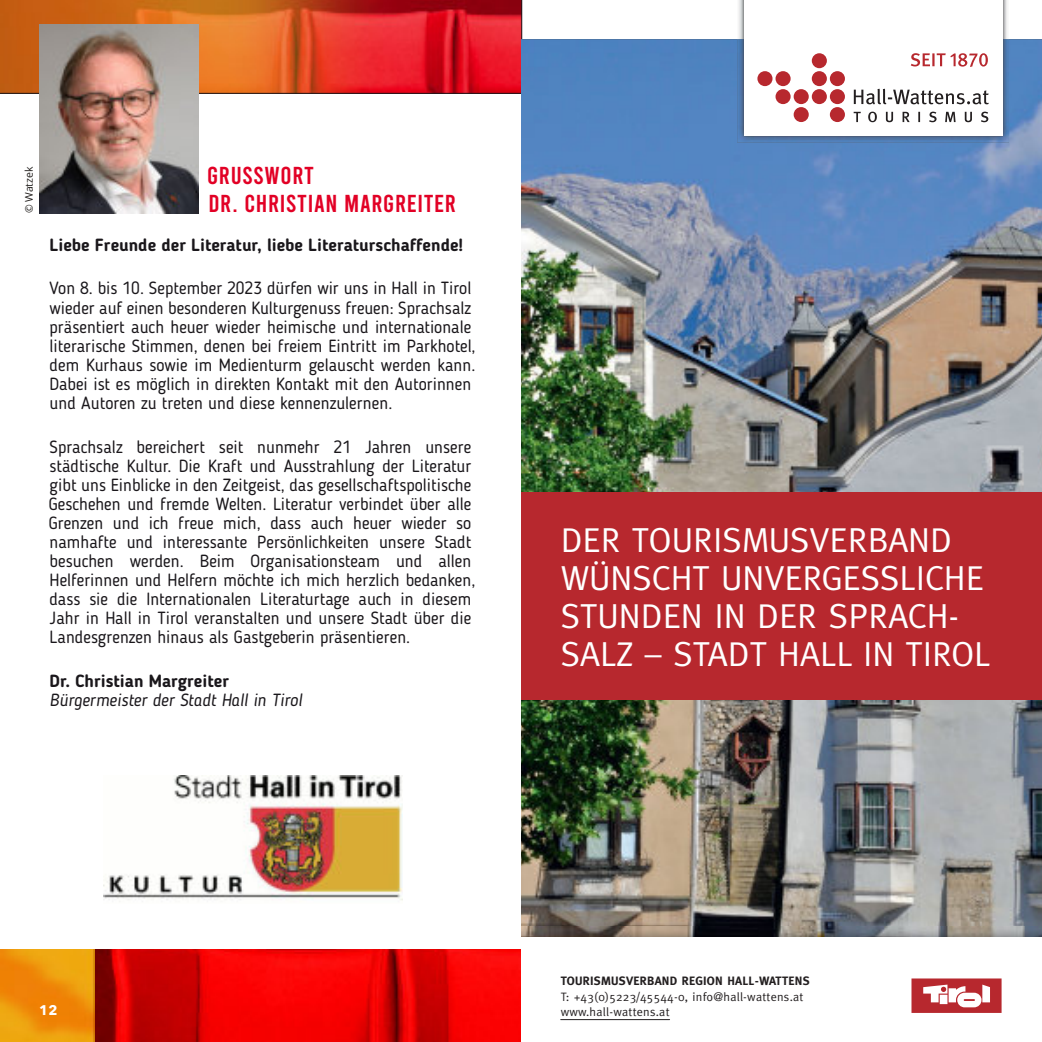
<style>
.page{position:relative;width:1042px;height:1042px;background:#fff}
.page>*{position:absolute;margin:0;border:0;box-sizing:border-box;transform-origin:0 0}
.t1{font:34.65px/38.1px "Meta";color:#fff}
.t2{font:24.5px/28px "Bebas";letter-spacing:.025em;color:#e20025;scale:1.04 1}
.t3{font:17.5px/19.1px "Blogger Sans";color:#1a171b}
.t4{font:700 17.5px "Blogger Sans";color:#1a171b}
.t5{font:italic 17.5px "Blogger Sans";color:#1a171b}
.t6{font:700 14px "Avenir Next LT Pro";color:#fff}
.t7{font:12.08px/15.6px "Meta";color:#231f20}
.t8{font:700 12.08px "Meta";letter-spacing:.02em;color:#231f20}
.t9{font:10.5px "Open Sans";color:#1e1b19}
</style>
<div class="page">
<svg style="left:0;top:0;width:522px;height:94px;background:#d64324"></svg>
<img style="left:94px;top:949px;width:427px;height:93px">
<img style="left:0;top:949px;width:94px;height:93px">
<img style="left:521px;top:39px;width:521px;height:898px">
<svg style="left:911px;top:978px;width:90px;height:35px"></svg>
<div style="left:521px;top:492px;width:521px;height:208px;background:#b7282e"></div>
<hr style="left:561px;top:1019px;width:108px;height:1px;background:#231f20">
<img style="left:737px;top:0;width:272px;height:143px">
<img style="left:740px;top:0;width:266px;height:140px">
<div style="left:744px;top:0;width:258px;height:136px;background:#fff"></div>
<div style="left:757px;top:71px;width:15px;height:15px;background:#b7282e;border-radius:50%"></div>
<div style="left:775px;top:71px;width:15px;height:15px;background:#b7282e;border-radius:50%"></div>
<div style="left:775px;top:89px;width:15px;height:15px;background:#b7282e;border-radius:50%"></div>
<div style="left:793px;top:89px;width:16px;height:15px;background:#b7282e;border-radius:50%"></div>
<div style="left:812px;top:89px;width:15px;height:15px;background:#b7282e;border-radius:50%"></div>
<div style="left:830px;top:89px;width:15px;height:15px;background:#b7282e;border-radius:50%"></div>
<div style="left:812px;top:71px;width:15px;height:15px;background:#b7282e;border-radius:50%"></div>
<div style="left:812px;top:53px;width:15px;height:15px;background:#b7282e;border-radius:50%"></div>
<div style="left:830px;top:71px;width:15px;height:15px;background:#b7282e;border-radius:50%"></div>
<div style="left:793px;top:107px;width:16px;height:15px;background:#b7282e;border-radius:50%"></div>
<div style="left:830px;top:107px;width:15px;height:15px;background:#b7282e;border-radius:50%"></div>
<svg style="left:853px;top:112px;width:135px;height:10px"></svg>
<svg style="left:854px;top:89px;width:134px;height:15px"></svg>
<svg style="left:911px;top:53px;width:77px;height:14px"></svg>
<img style="left:40px;top:25px;width:158px;height:188px">
<img style="left:103px;top:775px;width:299px;height:126px">
<p class="t9" style="left:25px;top:213px;width:48px;rotate:-90deg">© Watzek</p>
<h2 class="t2" style="left:207px;top:161px;width:241px">GRUSSWORT<br>DR. CHRISTIAN MARGREITER</h2>
<p class="t4" style="left:50px;top:238px;width:415px">Liebe Freunde der Literatur, liebe Literaturschaffende!</p>
<p class="t3" style="left:50px;top:280px;width:427px">Von 8. bis 10. September 2023 dürfen wir uns in Hall in Tirol wieder auf einen besonderen Kulturgenuss freuen: Sprachsalz präsentiert auch heuer wieder heimische und internationale literarische Stimmen, denen bei freiem Eintritt im Parkhotel, dem Kurhaus sowie im Medienturm gelauscht werden kann.<br>Dabei ist es möglich in direkten Kontakt mit den Autorinnen und Autoren zu treten und diese kennenzulernen.</p>
<p class="t3" style="left:49px;top:438px;width:428px">Sprachsalz bereichert seit nunmehr 21 Jahren unsere städtische Kultur. Die Kraft und Ausstrahlung der Literatur gibt uns Einblicke in den Zeitgeist, das gesellschaftspolitische Geschehen und fremde Welten. Literatur verbindet über alle Grenzen und ich freue mich, dass auch heuer wieder so namhafte und interessante Persönlichkeiten unsere Stadt besuchen werden. Beim Organisationsteam und allen Helferinnen und Helfern möchte ich mich herzlich bedanken, dass sie die Internationalen Literaturtage auch in diesem Jahr in Hall in Tirol veranstalten und unsere Stadt über die Landesgrenzen hinaus als Gastgeberin präsentieren.</p>
<p class="t4" style="left:50px;top:673px;width:181px">Dr. Christian Margreiter</p>
<p class="t5" style="left:50px;top:693px;width:254px">Bürgermeister der Stadt Hall in Tirol</p>
<h1 class="t1" style="left:561px;top:520px;width:431px">DER TOURISMUSVERBAND<br>WÜNSCHT UNVERGESSLICHE<br>STUNDEN IN DER SPRACH-<br>SALZ – STADT HALL IN TIROL</h1>
<p class="t6" style="left:39px;top:1004px;width:20px">12</p>
<p class="t8" style="left:561px;top:973px;width:250px">TOURISMUSVERBAND REGION HALL-WATTENS</p>
<p class="t7" style="left:561px;top:988px;width:244px">T: +43(0)5223/45544-0, info@hall-wattens.at www.hall-wattens.at</p>
</div>
